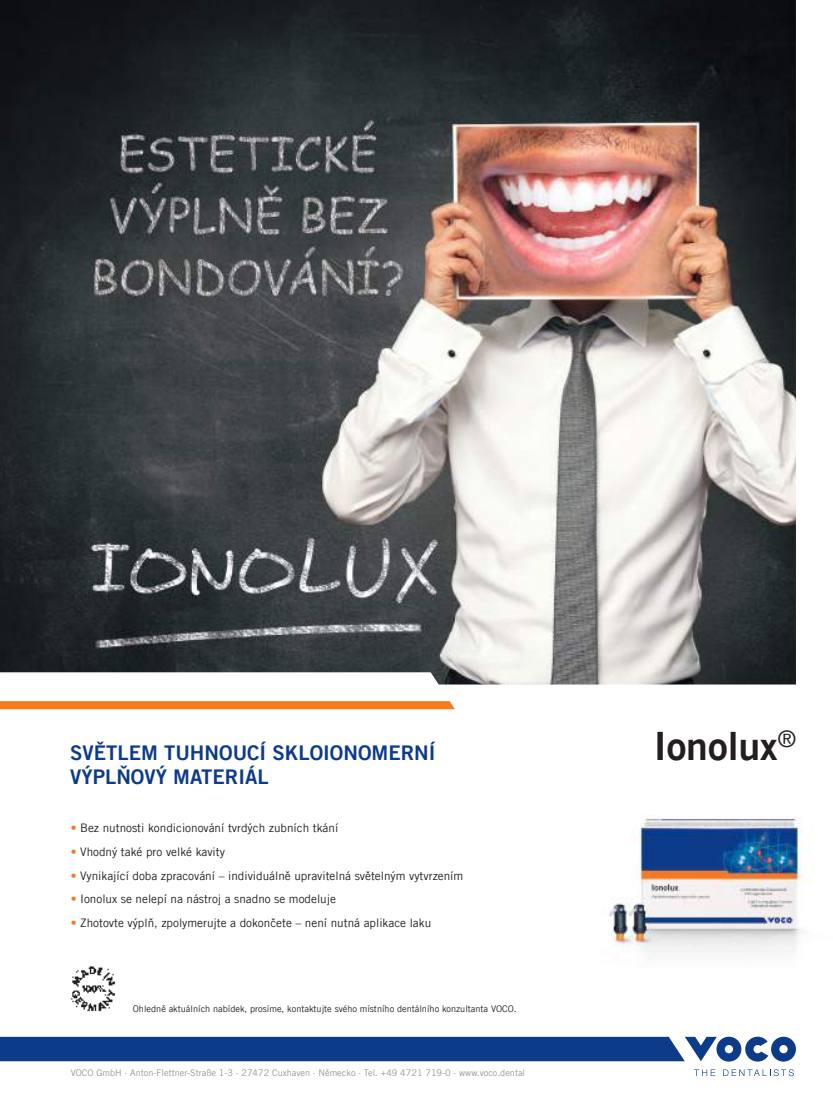
<style>
.page{position:relative;width:833px;height:1099px;background:#fff}
.page>*{position:absolute;margin:0;border:0;box-sizing:border-box;transform-origin:0 0}
.t1{font:39.12px "Trade Gothic LT Com Bd 2";color:#241f1f}
.t2{font:20.25px/24.2px "Trade Gothic LT Com Bd 2";color:#0c3b8a}
.t3{font:11.75px "Trade Gothic LT Com";color:#241f1f}
.t4{font:9.12px "Trade Gothic LT Com";color:#969698}
.t5{font:9.12px "Trade Gothic LT Com";color:#241f1f}
.s1{color:#f77a1f}
</style>
<div class="page">
<img style="left:0;top:0;width:796px;height:684px">
<img style="left:609px;top:817px;width:204px;height:135px">
<svg style="left:0;top:701px;width:455px;height:8px"></svg>
<img style="left:71px;top:966px;width:45px;height:46px">
<svg style="left:0;top:1036px;width:796px;height:25px"></svg>
<svg style="left:694px;top:1069px;width:21px;height:6px"></svg>
<svg style="left:723px;top:1069px;width:71px;height:7px"></svg>
<h2 class="t2" style="left:70px;top:740px;width:367px">SVĚTLEM TUHNOUCÍ SKLOIONOMERNÍ<br>VÝPLŇOVÝ MATERIÁL</h2>
<h1 class="t1" style="left:653px;top:721px;width:144px">Ionolux<sup>®</sup></h1>
<p class="t3" style="left:71px;top:820px;width:269px"><span class="s1">•</span> Bez nutnosti kondicionování tvrdých zubních tkání</p>
<p class="t3" style="left:71px;top:844px;width:156px"><span class="s1">•</span> Vhodný také pro velké kavity</p>
<p class="t3" style="left:71px;top:868px;width:394px"><span class="s1">•</span> Vynikající doba zpracování – individuálně upravitelná světelným vytvrzením</p>
<p class="t3" style="left:71px;top:892px;width:267px"><span class="s1">•</span> Ionolux se nelepí na nástroj a snadno se modeluje</p>
<p class="t3" style="left:71px;top:916px;width:362px"><span class="s1">•</span> Zhotovte výplň, zpolymerujte a dokončete – není nutná aplikace laku</p>
<p class="t5" style="left:133px;top:1003px;width:385px">Ohledně aktuálních nabídek, prosíme, kontaktujte svého místního dentálního konzultanta VOCO.</p>
<p class="t4" style="left:71px;top:1067px;width:456px">VOCO GmbH · Anton-Flettner-Straße 1-3 · 27472 Cuxhaven · Německo · Tel. +49 4721 719-0 · www.voco.dental</p>
</div>
